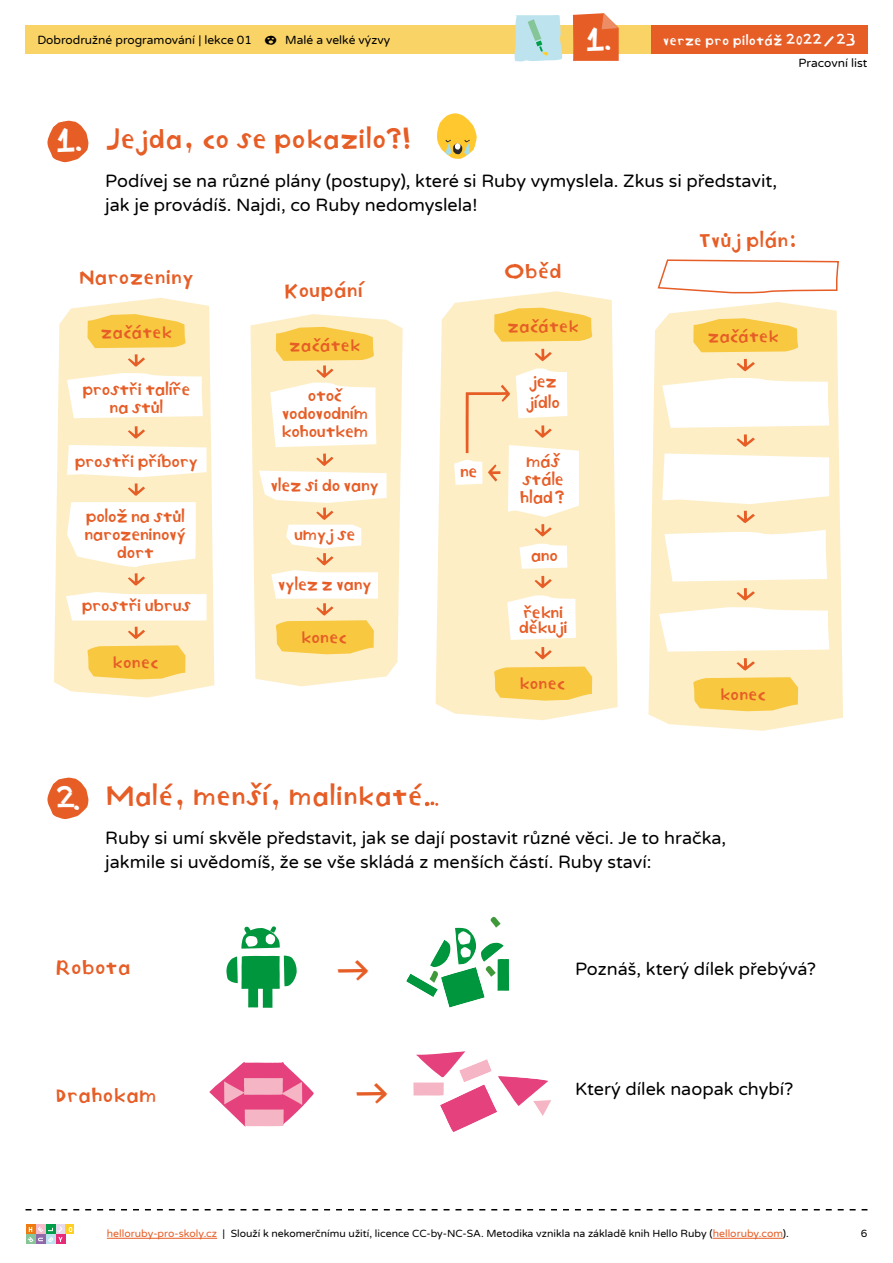
<style>
.page{position:relative;width:893px;height:1263px;background:#fff}
.page>*{position:absolute;margin:0;border:0;box-sizing:border-box;transform-origin:0 0}
.t1{font:25.35px "Hello Ruby CZ";color:#fff}
.t2{font:24.15px "Hello Ruby CZ";color:#e65d26}
.t3{font:24px "Hello Ruby CZ";letter-spacing:-.07em;color:#e65d26}
.t4{font:18px/24px "Varela Round";color:#000}
.t5{font:18px "Hello Ruby CZ";letter-spacing:-.07em;color:#e65d26}
.t6{font:15px/18px "Hello Ruby CZ";letter-spacing:-.11em;color:#e65d26;text-align:center}
.t7{font:15px "Hello Ruby CZ";letter-spacing:-.07em;color:#e65d26}
.t8{font:12px "Varela Round";color:#000}
.t9{font:12px "Hello Ruby CZ";letter-spacing:-.06em;color:#fff}
.t10{font:10.5px "Varela Round";color:#000}
.s1{font-family:"Hello Ruby CZ";font-size:16.2px}
.s2{font-size:25.8px;color:#fff}
.s3{color:#e65d26}
</style>
<div class="page">
<div style="left:26px;top:26px;width:841px;height:28px;background:#f9d366"></div>
<svg style="left:26px;top:1209px;width:841px;height:1px"></svg>
<div style="left:651px;top:26px;width:216px;height:28px;background:#e65d26"></div>
<div style="left:26px;top:1224px;width:10px;height:10px;background:#ef7b10"></div>
<div style="left:36px;top:1224px;width:10px;height:10px;background:#f6bccc"></div>
<div style="left:46px;top:1224px;width:10px;height:10px;background:#009e48"></div>
<div style="left:56px;top:1224px;width:9px;height:10px;background:#e7daed"></div>
<div style="left:65px;top:1224px;width:9px;height:10px;background:#ffcf21"></div>
<svg style="left:69px;top:1227px;width:3px;height:5px"></svg>
<div style="left:26px;top:1234px;width:10px;height:10px;background:#85c597"></div>
<div style="left:36px;top:1234px;width:10px;height:10px;background:#9067a9"></div>
<div style="left:46px;top:1234px;width:10px;height:10px;background:#bde3ee"></div>
<div style="left:56px;top:1234px;width:9px;height:10px;background:#e72b78"></div>
<svg style="left:27px;top:1227px;width:36px;height:15px"></svg>
<hr style="left:107px;top:1238px;width:110px;height:1px;background:#e65d26">
<hr style="left:713px;top:1238px;width:70px;height:1px;background:#e65d26">
<svg style="left:573px;top:13px;width:46px;height:48px;background:#e86b39"></svg>
<svg style="left:47px;top:121px;width:42px;height:41px"></svg>
<svg style="left:437px;top:113px;width:40px;height:46px"></svg>
<svg style="left:436px;top:291px;width:182px;height:429px;background:#fdefcb"></svg>
<svg style="left:494px;top:308px;width:98px;height:34px;background:#f8cd52"></svg>
<svg style="left:507px;top:595px;width:69px;height:45px"></svg>
<svg style="left:519px;top:543px;width:48px;height:26px"></svg>
<svg style="left:494px;top:667px;width:98px;height:34px;background:#f8cb4d"></svg>
<svg style="left:535px;top:349px;width:17px;height:12px"></svg>
<svg style="left:535px;top:524px;width:17px;height:13px"></svg>
<svg style="left:454px;top:368px;width:125px;height:149px"></svg>
<svg style="left:535px;top:576px;width:17px;height:12px"></svg>
<svg style="left:535px;top:647px;width:17px;height:12px"></svg>
<svg style="left:648px;top:302px;width:195px;height:429px;background:#fdf0cd"></svg>
<svg style="left:693px;top:318px;width:105px;height:34px;background:#f8cd52"></svg>
<svg style="left:662px;top:377px;width:167px;height:51px"></svg>
<svg style="left:657px;top:259px;width:182px;height:35px"></svg>
<svg style="left:664px;top:530px;width:163px;height:52px"></svg>
<svg style="left:662px;top:453px;width:167px;height:51px"></svg>
<svg style="left:693px;top:677px;width:105px;height:34px;background:#f8cb4d"></svg>
<svg style="left:736px;top:359px;width:19px;height:12px"></svg>
<svg style="left:736px;top:434px;width:19px;height:13px"></svg>
<svg style="left:736px;top:511px;width:19px;height:12px"></svg>
<svg style="left:659px;top:588px;width:170px;height:64px"></svg>
<svg style="left:736px;top:658px;width:19px;height:13px"></svg>
<svg style="left:250px;top:314px;width:153px;height:372px;fill:#fdeec6"></svg>
<svg style="left:270px;top:327px;width:106px;height:120px"></svg>
<svg style="left:259px;top:453px;width:128px;height:201px"></svg>
<svg style="left:54px;top:298px;width:160px;height:399px;background:#fdf0cd"></svg>
<svg style="left:88px;top:314px;width:97px;height:34px;background:#f8cc51"></svg>
<svg style="left:67px;top:445px;width:140px;height:32px"></svg>
<svg style="left:66px;top:592px;width:141px;height:28px"></svg>
<svg style="left:88px;top:645px;width:97px;height:34px;background:#f8cb4c"></svg>
<svg style="left:67px;top:354px;width:136px;height:64px"></svg>
<svg style="left:128px;top:426px;width:17px;height:13px"></svg>
<svg style="left:128px;top:483px;width:17px;height:13px"></svg>
<svg style="left:67px;top:502px;width:129px;height:84px"></svg>
<svg style="left:128px;top:627px;width:17px;height:12px"></svg>
<svg style="left:514px;top:15px;width:48px;height:46px;background:#bbe0e0"></svg>
<svg style="left:47px;top:777px;width:42px;height:42px"></svg>
<svg style="left:425px;top:801px;width:13px;height:5px"></svg>
<svg style="left:226px;top:955px;width:71px;height:53px"></svg>
<svg style="left:241px;top:926px;width:39px;height:23px"></svg>
<svg style="left:406px;top:916px;width:103px;height:92px"></svg>
<svg style="left:209px;top:1062px;width:105px;height:65px"></svg>
<svg style="left:413px;top:1051px;width:138px;height:81px"></svg>
<p class="t8" style="left:37px;top:32px;width:354px">Dobrodružné programování | lekce 01 <span class="s1">♦</span> Malé a velké výzvy</p>
<h3 class="t3" style="left:54px;top:120px;width:363px"><span class="s2">1.</span> Jejda, co se pokazilo?!</h3>
<h1 class="t1" style="left:583px;top:21px;width:34px">1.</h1>
<p class="t9" style="left:662px;top:31px;width:195px">verze pro pilotáž 2022/23</p>
<p class="t8" style="left:798px;top:55px;width:70px">Pracovní list</p>
<p class="t4" style="left:105px;top:168px;width:673px">Podívej se na různé plány (postupy), které si Ruby vymyslela. Zkus si představit, jak je provádíš. Najdi, co Ruby nedomyslela!</p>
<p class="t5" style="left:78px;top:264px;width:118px">Narozeniny</p>
<p class="t7" style="left:100px;top:321px;width:74px">začátek</p>
<p class="t6" style="left:82px;top:380px;width:111px">prostři talíře na stůl</p>
<p class="t6" style="left:74px;top:452px;width:126px">prostři příbory</p>
<p class="t6" style="left:84px;top:507px;width:105px">polož na stůl narozeninový dort</p>
<p class="t6" style="left:81px;top:596px;width:112px">prostři ubrus</p>
<p class="t6" style="left:112px;top:653px;width:48px">konec</p>
<p class="t5" style="left:284px;top:276px;width:81px">Koupání</p>
<p class="t7" style="left:289px;top:334px;width:74px">začátek</p>
<p class="t6" style="left:281px;top:387px;width:89px">otoč vodovodním kohoutkem</p>
<p class="t6" style="left:270px;top:476px;width:112px">vlez si do vany</p>
<p class="t6" style="left:293px;top:525px;width:64px">umyj se</p>
<p class="t6" style="left:277px;top:576px;width:97px">vylez z vany</p>
<p class="t6" style="left:300px;top:628px;width:48px">konec</p>
<h3 class="t3" style="left:55px;top:777px;width:371px"><span class="s2">2.</span> Malé, menší, malinkaté</h3>
<p class="t6" style="left:459px;top:462px;width:20px">ne</p>
<p class="t5" style="left:503px;top:257px;width:61px">Oběd</p>
<p class="t7" style="left:507px;top:314px;width:74px">začátek</p>
<p class="t6" style="left:526px;top:371px;width:36px;line-height:21px;text-align:left">jez jídlo</p>
<p class="t6" style="left:519px;top:452px;width:49px">máš stále hlad?</p>
<p class="t6" style="left:530px;top:546px;width:30px">ano</p>
<p class="t6" style="left:518px;top:604px;width:52px;line-height:15px;text-align:left">řekni děkuji</p>
<p class="t6" style="left:519px;top:675px;width:48px">konec</p>
<p class="t5" style="left:698px;top:226px;width:102px">Tvůj plán:</p>
<p class="t7" style="left:707px;top:325px;width:74px">začátek</p>
<p class="t6" style="left:719px;top:685px;width:48px">konec</p>
<p class="t4" style="left:105px;top:825px;width:622px">Ruby si umí skvěle představit, jak se dají postavit různé věci. Je to hračka, jakmile si uvědomíš, že se vše skládá z menších částí. Ruby staví:</p>
<p class="t5" style="left:55px;top:953px;width:78px">Robota</p>
<p class="t5" style="left:55px;top:1081px;width:103px">Drahokam</p>
<h2 class="t2" style="left:333px;top:950px;width:39px">—&gt;</h2>
<h2 class="t2" style="left:352px;top:1073px;width:39px">—&gt;</h2>
<p class="t4" style="left:575px;top:956px;width:243px">Poznáš, který dílek přebývá?</p>
<p class="t4" style="left:575px;top:1076px;width:220px">Který dílek naopak chybí?</p>
<p class="t10" style="left:107px;top:1227px;width:683px"><span class="s3">helloruby-pro-skoly.cz</span> | Slouží k nekomerčnímu užití, licence CC-by-NC-SA. Metodika vznikla na základě knih Hello Ruby (<span class="s3">helloruby.com</span>).</p>
<p class="t10" style="left:861px;top:1227px;width:8px">6</p>
</div>
